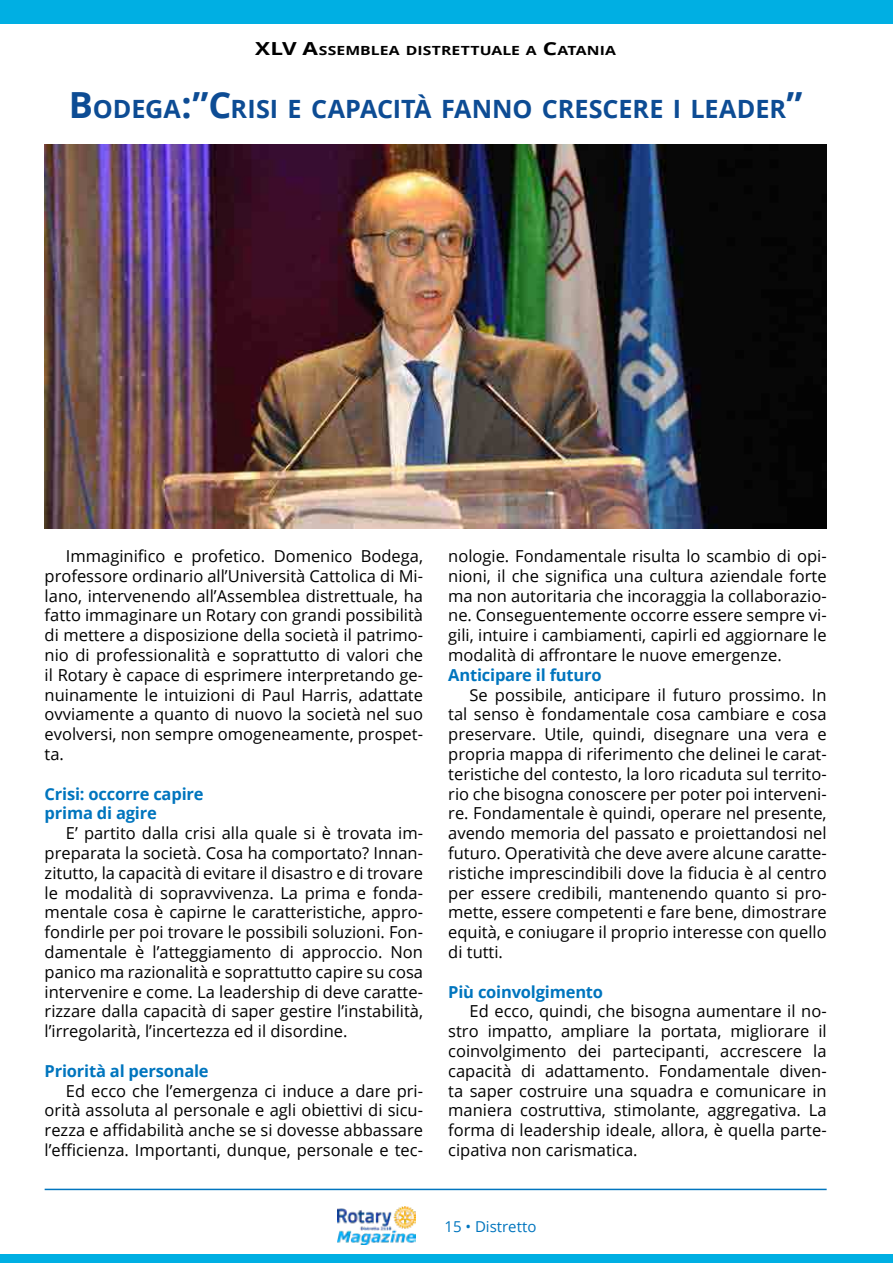
<style>
.page{position:relative;width:893px;height:1263px;background:#fff}
.page>*{position:absolute;margin:0;border:0;box-sizing:border-box;transform-origin:0 0}
.t1{font:700 25.2px "Open Sans";color:#0d4c94}
.t2{font:16.5px/19.8px "Open Sans";color:#000;text-align:justify}
.t3{font:700 16.5px "Open Sans";letter-spacing:-.01em;color:#0075be}
.t4{font:15px "Open Sans";color:#0075be}
.t5{font:700 12.6px "Open Sans";letter-spacing:.005em;color:#000;scale:1.25 1}
.s1{font-size:18px}
.s2{font-size:36px}
</style>
<div class="page">
<img style="left:337px;top:1206px;width:79px;height:39px">
<hr style="left:45px;top:1189px;width:782px;height:1px;background:#0075be">
<div style="left:0;top:1254px;width:893px;height:9px;background:#00afe3"></div>
<div style="left:0;top:0;width:893px;height:23px;background:#00afe3"></div>
<img style="left:45px;top:145px;width:782px;height:384px">
<p class="t5" style="left:255px;top:42px;width:290px"><span class="s1">XLV A</span>SSEMBLEA DISTRETTUALE A <span class="s1">C</span>ATANIA</p>
<p class="t1" style="left:69px;top:91px;width:735px"><span class="s2">B</span>ODEGA<span class="s2">:”C</span>RISI E CAPACITÀ FANNO CRESCERE I LEADER<span class="s2">”</span></p>
<p class="t2" style="left:45px;top:546px;width:380px;text-indent:21px">Immaginifico e profetico. Domenico Bodega, professore ordinario all’Università Cattolica di Mi&shy;lano, intervenendo all’Assemblea distrettuale, ha fatto immaginare un Rotary con grandi possibilità di mettere a disposizione della società il patrimo&shy;nio di professionalità e soprattutto di valori che il Rotary è capace di esprimere interpretando ge&shy;nuinamente le intuizioni di Paul Harris, adattate ovviamente a quanto di nuovo la società nel suo evolversi, non sempre omogeneamente, prospet&shy;ta.</p>
<p class="t3" style="left:45px;top:782px;width:160px">Crisi: occorre capire</p>
<p class="t3" style="left:45px;top:802px;width:114px">prima di agire</p>
<p class="t2" style="left:66px;top:823px;width:359px">E’ partito dalla crisi alla quale si è trovata im-</p>
<p class="t2" style="left:45px;top:843px;width:380px">preparata la società. Cosa ha comportato? Innan-</p>
<p class="t2" style="left:45px;top:862px;width:380px">zitutto, la capacità di evitare il disastro e di trovare</p>
<p class="t2" style="left:45px;top:882px;width:380px">le modalità di sopravvivenza. La prima e fonda-</p>
<p class="t2" style="left:45px;top:902px;width:380px">mentale cosa è capirne le caratteristiche, appro-</p>
<p class="t2" style="left:45px;top:922px;width:380px">fondirle per poi trovare le possibili soluzioni. Fon-</p>
<p class="t2" style="left:45px;top:942px;width:380px">damentale è l’atteggiamento di approccio. Non</p>
<p class="t2" style="left:45px;top:961px;width:380px">panico ma razionalità e soprattutto capire su cosa</p>
<p class="t2" style="left:45px;top:981px;width:380px">intervenire e come. La leadership di deve caratte-</p>
<p class="t2" style="left:45px;top:1001px;width:380px">rizzare dalla capacità di saper gestire l’instabilità,</p>
<p class="t2" style="left:45px;top:1021px;width:304px">l’irregolarità, l’incertezza ed il disordine.</p>
<p class="t3" style="left:45px;top:1059px;width:166px">Priorità al personale</p>
<p class="t2" style="left:66px;top:1080px;width:359px">Ed ecco che l’emergenza ci induce a dare pri-</p>
<p class="t2" style="left:45px;top:1100px;width:380px">orità assoluta al personale e agli obiettivi di sicu-</p>
<p class="t2" style="left:45px;top:1120px;width:380px">rezza e affidabilità anche se si dovesse abbassare</p>
<p class="t2" style="left:45px;top:1140px;width:380px">l’efficienza. Importanti, dunque, personale e tec-</p>
<p class="t2" style="left:448px;top:546px;width:380px">nologie. Fondamentale risulta lo scambio di opi-</p>
<p class="t2" style="left:448px;top:565px;width:380px">nioni, il che significa una cultura aziendale forte</p>
<p class="t2" style="left:448px;top:585px;width:380px">ma non autoritaria che incoraggia la collaborazio-</p>
<p class="t2" style="left:448px;top:605px;width:380px">ne. Conseguentemente occorre essere sempre vi-</p>
<p class="t2" style="left:448px;top:625px;width:380px">gili, intuire i cambiamenti, capirli ed aggiornare le</p>
<p class="t2" style="left:448px;top:645px;width:335px">modalità di affrontare le nuove emergenze.</p>
<p class="t3" style="left:448px;top:663px;width:155px">Anticipare il futuro</p>
<p class="t2" style="left:469px;top:684px;width:359px">Se possibile, anticipare il futuro prossimo. In</p>
<p class="t2" style="left:448px;top:704px;width:380px">tal senso è fondamentale cosa cambiare e cosa</p>
<p class="t2" style="left:448px;top:724px;width:380px">preservare. Utile, quindi, disegnare una vera e</p>
<p class="t2" style="left:448px;top:744px;width:380px">propria mappa di riferimento che delinei le carat-</p>
<p class="t2" style="left:448px;top:763px;width:380px">teristiche del contesto, la loro ricaduta sul territo-</p>
<p class="t2" style="left:448px;top:783px;width:380px">rio che bisogna conoscere per poter poi interveni-</p>
<p class="t2" style="left:448px;top:803px;width:380px">re. Fondamentale è quindi, operare nel presente,</p>
<p class="t2" style="left:448px;top:823px;width:380px">avendo memoria del passato e proiettandosi nel</p>
<p class="t2" style="left:448px;top:843px;width:380px">futuro. Operatività che deve avere alcune caratte-</p>
<p class="t2" style="left:448px;top:862px;width:380px">ristiche imprescindibili dove la fiducia è al centro</p>
<p class="t2" style="left:448px;top:882px;width:380px">per essere credibili, mantenendo quanto si pro-</p>
<p class="t2" style="left:448px;top:902px;width:380px">mette, essere competenti e fare bene, dimostrare</p>
<p class="t2" style="left:448px;top:922px;width:380px">equità, e coniugare il proprio interesse con quello</p>
<p class="t2" style="left:448px;top:942px;width:56px">di tutti.</p>
<p class="t3" style="left:448px;top:980px;width:156px">Più coinvolgimento</p>
<p class="t2" style="left:469px;top:1001px;width:359px">Ed ecco, quindi, che bisogna aumentare il no-</p>
<p class="t2" style="left:448px;top:1021px;width:380px">stro impatto, ampliare la portata, migliorare il</p>
<p class="t2" style="left:448px;top:1041px;width:380px">coinvolgimento dei partecipanti, accrescere la</p>
<p class="t2" style="left:448px;top:1060px;width:380px">capacità di adattamento. Fondamentale diven-</p>
<p class="t2" style="left:448px;top:1080px;width:380px">ta saper costruire una squadra e comunicare in</p>
<p class="t2" style="left:448px;top:1100px;width:380px">maniera costruttiva, stimolante, aggregativa. La</p>
<p class="t2" style="left:448px;top:1120px;width:380px">forma di leadership ideale, allora, è quella parte-</p>
<p class="t2" style="left:448px;top:1140px;width:191px">cipativa non carismatica.</p>
<p class="t4" style="left:444px;top:1216px;width:93px">15 • Distretto</p>
</div>
